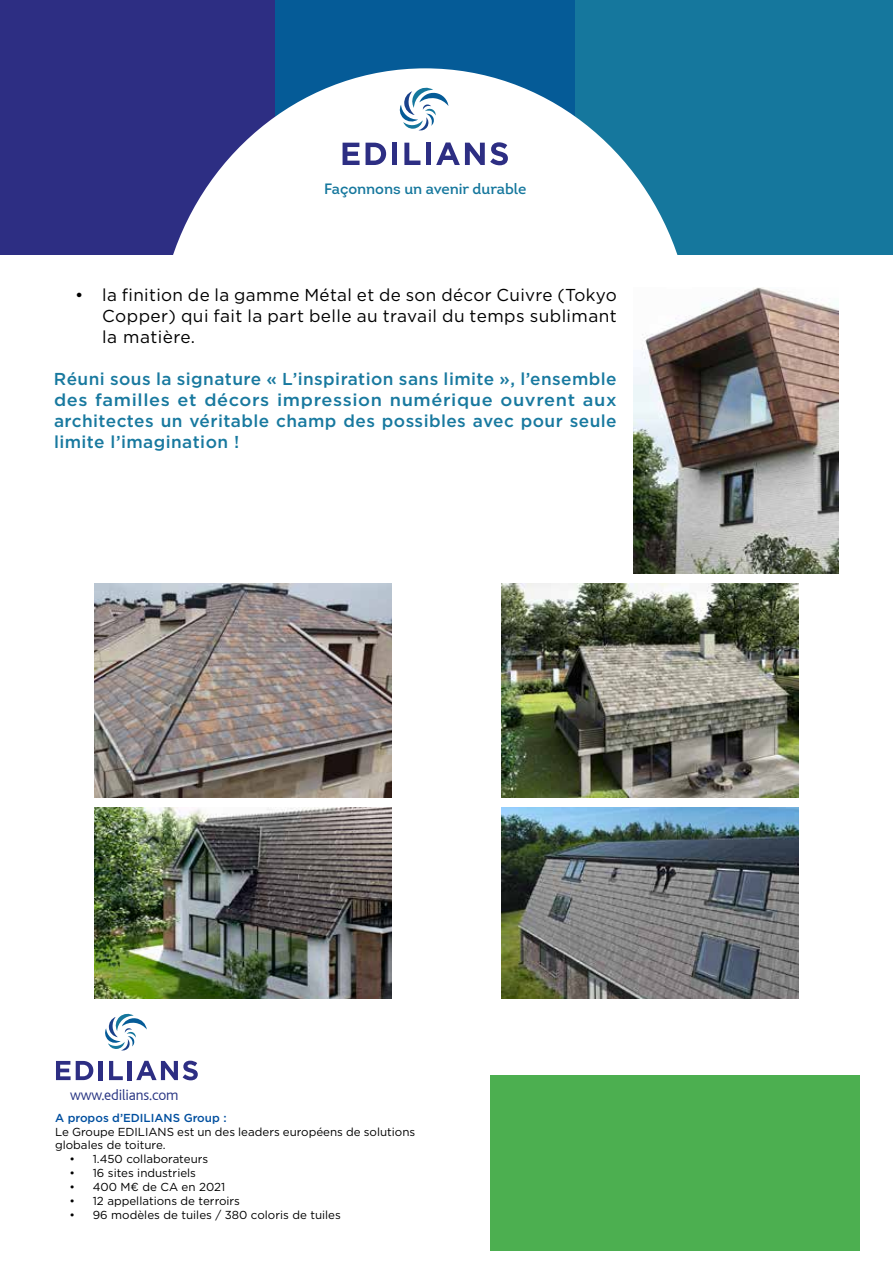
<style>
.page{position:relative;width:893px;height:1263px;background:#fff}
.page>*{position:absolute;margin:0;border:0;box-sizing:border-box;transform-origin:0 0}
.t1{font:500 17.25px/21px "Gotham";letter-spacing:.025em;color:#18799f;text-align:justify}
.t2{font:17.25px/21px "Gotham";letter-spacing:.025em;color:#000;text-align:justify}
.t3{font:300 15.45px "Bliss";letter-spacing:-.01em;color:#283583}
.t4{font:15px "Intro";letter-spacing:-.005em;color:#15779d}
.t5{font:11.55px/14px "Gotham";color:#000}
.t6{font:500 11.55px "Gotham";color:#004f9f}
</style>
<div class="page">
<div style="left:274px;top:0;width:302px;height:233px;background:#055b97"></div>
<div style="left:0;top:0;width:274px;height:254px;background:#2d2e83"></div>
<div style="left:576px;top:0;width:317px;height:254px;background:#15779d"></div>
<svg style="left:171px;top:68px;width:508px;height:187px;fill:#fff"></svg>
<svg style="left:399px;top:87px;width:49px;height:44px;background:#c4d7e5"></svg>
<svg style="left:343px;top:143px;width:17px;height:22px"></svg>
<svg style="left:366px;top:143px;width:20px;height:22px"></svg>
<div style="left:392px;top:143px;width:5px;height:22px;background:#2d2e83"></div>
<svg style="left:404px;top:143px;width:16px;height:22px"></svg>
<div style="left:426px;top:143px;width:5px;height:22px;background:#2d2e83"></div>
<svg style="left:436px;top:142px;width:72px;height:23px;background:#9e9ec5"></svg>
<img style="left:94px;top:583px;width:298px;height:214px">
<img style="left:501px;top:583px;width:298px;height:214px">
<img style="left:94px;top:807px;width:298px;height:192px">
<img style="left:501px;top:807px;width:298px;height:192px">
<img style="left:634px;top:287px;width:205px;height:286px">
<svg style="left:105px;top:1013px;width:42px;height:38px"></svg>
<svg style="left:56px;top:1061px;width:37px;height:19px"></svg>
<hr style="left:99px;top:1061px;width:4px;height:19px;background:#2d2e83">
<svg style="left:109px;top:1061px;width:14px;height:19px"></svg>
<hr style="left:128px;top:1061px;width:4px;height:19px;background:#2d2e83">
<svg style="left:136px;top:1061px;width:62px;height:19px"></svg>
<div style="left:490px;top:1075px;width:369px;height:175px;background:#4caf50"></div>
<p class="t4" style="left:324px;top:179px;width:204px">Façonnons un avenir durable</p>
<h1 class="t2" style="left:102px;top:284px;width:516px;text-indent:-27px">• la finition de la gamme Métal et de son décor Cuivre (Tokyo Copper) qui fait la part belle au travail du temps sublimant la matière.</h1>
<h1 class="t1" style="left:54px;top:368px;width:564px">Réuni sous la signature « L’inspiration sans limite », l’ensemble des familles et décors impression numérique ouvrent aux architectes un véritable champ des possibles avec pour seule limite l’imagination !</h1>
<h2 class="t3" style="left:70px;top:1087px;width:110px">www.edilians.com</h2>
<p class="t6" style="left:55px;top:1110px;width:173px">A propos d’EDILIANS Group :</p>
<p class="t5" style="left:55px;top:1124px;width:362px">Le Groupe EDILIANS est un des leaders européens de solutions globales de toiture.</p>
<p class="t5" style="left:70px;top:1152px;width:140px">• 1.450 collaborateurs</p>
<p class="t5" style="left:70px;top:1166px;width:128px">• 16 sites industriels</p>
<p class="t5" style="left:70px;top:1180px;width:157px">• 400 M€ de CA en 2021</p>
<p class="t5" style="left:70px;top:1194px;width:172px">• 12 appellations de terroirs</p>
<p class="t5" style="left:70px;top:1207px;width:273px">• 96 modèles de tuiles / 380 coloris de tuiles</p>
</div>
